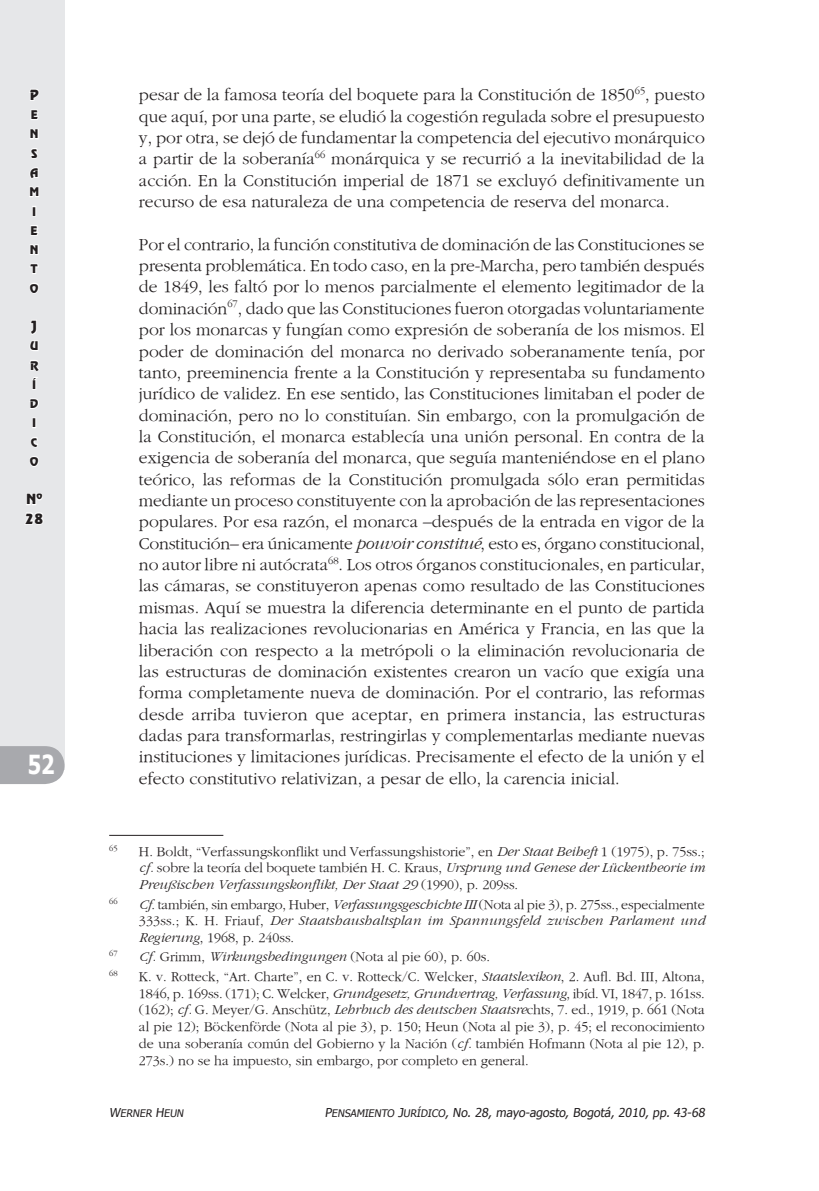
<style>
.page{position:relative;width:819px;height:1191px;background:#fff}
.page>*{position:absolute;margin:0;border:0;box-sizing:border-box;transform-origin:0 0}
.t1{font:700 26.25px "Tahoma";color:#fff;scale:.8 1}
.t2{font:17.5px/21.3px "Gourmand";color:#231f20;text-align:justify}
.t3{font:14px/16.8px "Gourmand";color:#231f20;text-align:justify}
.t4{font:14px/19.2px "Revue BT Regular SC850";color:#231f20}
.t5{font:12.25px "Tahoma";color:#231f20}
.t6{font:11.9px/19.2px "Revue BT Regular SC850";color:#231f20}
.t7{font:10.33px "Tahoma SC850";color:#231f20}
.t8{font:8.4px "Gourmand";color:#231f20}
.s1{font-style:italic}
.s2{font-size:12.25px}
.s3{font-family:"Tahoma SC850";font-size:10.33px}
.s4{font-family:"Tahoma SC850"}
</style>
<div class="page">
<div style="left:0;top:0;width:64px;height:769px;background:#e6e7e9"></div>
<div style="left:0;top:746px;width:64px;height:38px;background:#a8a9ad"></div>
<svg style="left:29px;top:89px;width:10px;height:12px"></svg>
<svg style="left:31px;top:109px;width:8px;height:11px"></svg>
<svg style="left:30px;top:129px;width:9px;height:10px"></svg>
<svg style="left:30px;top:148px;width:8px;height:11px"></svg>
<svg style="left:29px;top:167px;width:10px;height:30px"></svg>
<div style="left:32px;top:206px;width:4px;height:10px;border:2px solid #fff"></div>
<svg style="left:30px;top:225px;width:9px;height:11px"></svg>
<svg style="left:30px;top:244px;width:9px;height:11px"></svg>
<svg style="left:30px;top:264px;width:9px;height:10px"></svg>
<svg style="left:29px;top:283px;width:10px;height:11px"></svg>
<svg style="left:29px;top:320px;width:10px;height:31px"></svg>
<svg style="left:30px;top:360px;width:10px;height:30px"></svg>
<svg style="left:29px;top:398px;width:10px;height:11px"></svg>
<div style="left:32px;top:417px;width:4px;height:11px;border:2px solid #fff"></div>
<svg style="left:30px;top:437px;width:8px;height:11px"></svg>
<svg style="left:29px;top:456px;width:10px;height:11px"></svg>
<svg style="left:25px;top:493px;width:19px;height:32px"></svg>
<hr style="left:109px;top:835px;width:114px;height:1px;background:#231f20">
<p class="t4" style="left:30px;top:85px;width:11px">P</p>
<p class="t6" style="left:29px;top:105px;width:11px">E<br>N<br>S<br>A<br>M<br>I<br>E<br>N<br>T<br>O</p>
<p class="t4" style="left:31px;top:316px;width:7px">J</p>
<p class="t6" style="left:30px;top:336px;width:10px">U<br>R<br>Í<br>D<br>I<br>C<br>O</p>
<p class="t4" style="left:25px;top:489px;width:20px">Nº<br>28</p>
<h1 class="t1" style="left:28px;top:746px;width:35px">52</h1>
<p class="t2" style="left:139px;top:84px;width:567px">pesar de la famosa teoría del boquete para la Constitución de 1850<sup>65</sup>, puesto que aquí, por una parte, se eludió la cogestión regulada sobre el presupuesto y, por otra, se dejó de fundamentar la competencia del ejecutivo monárquico a partir de la soberanía<sup>66</sup> monárquica y se recurrió a la inevitabilidad de la acción. En la Constitución imperial de 1871 se excluyó definitivamente un recurso de esa naturaleza de una competencia de reserva del monarca.</p>
<p class="t2" style="left:139px;top:234px;width:567px">Por el contrario, la función constitutiva de dominación de las Constituciones se presenta problemática. En todo caso, en la pre-Marcha, pero también después de 1849, les faltó por lo menos parcialmente el elemento legitimador de la dominación<sup>67</sup>, dado que las Constituciones fueron otorgadas voluntariamente por los monarcas y fungían como expresión de soberanía de los mismos. El poder de dominación del monarca no derivado soberanamente tenía, por tanto, preeminencia frente a la Constitución y representaba su fundamento jurídico de validez. En ese sentido, las Constituciones limitaban el poder de dominación, pero no lo constituían. Sin embargo, con la promulgación de la Constitución, el monarca establecía una unión personal. En contra de la exigencia de soberanía del monarca, que seguía manteniéndose en el plano teórico, las reformas de la Constitución promulgada sólo eran permitidas mediante un proceso constituyente con la aprobación de las representaciones populares. Por esa razón, el monarca –después de la entrada en vigor de la Constitución– era únicamente <span class="s1">pouvoir constitué</span>, esto es, órgano constitucional, no autor libre ni autócrata<sup>68</sup>. Los otros órganos constitucionales, en particular, las cámaras, se constituyeron apenas como resultado de las Constituciones mismas. Aquí se muestra la diferencia determinante en el punto de partida hacia las realizaciones revolucionarias en América y Francia, en las que la liberación con respecto a la metrópoli o la eliminación revolucionaria de las estructuras de dominación existentes crearon un vacío que exigía una forma completamente nueva de dominación. Por el contrario, las reformas desde arriba tuvieron que aceptar, en primera instancia, las estructuras dadas para transformarlas, restringirlas y complementarlas mediante nuevas instituciones y limitaciones jurídicas. Precisamente el efecto de la unión y el efecto constitutivo relativizan, a pesar de ello, la carencia inicial.</p>
<p class="t8" style="left:109px;top:843px;width:10px">65</p>
<p class="t3" style="left:139px;top:843px;width:567px">H. Boldt, “Verfassungskonflikt und Verfassungshistorie”, en <span class="s1">Der Staat Beiheft</span> 1 (1975), p. 75ss.; <span class="s1">cf.</span> sobre la teoría del boquete también H. C. Kraus, <span class="s1">Ursprung und Genese der Lückentheorie im Preußischen Verfassungskonflikt, Der Staat 29</span> (1990), p. 209ss.</p>
<p class="t8" style="left:109px;top:896px;width:10px">66</p>
<p class="t3" style="left:139px;top:896px;width:567px"><span class="s1">Cf</span>. también, sin embargo, Huber, <span class="s1">Verfassungsgeschichte III</span> (Nota al pie 3), p. 275ss., especialmente 333ss.; K. H. Friauf, <span class="s1">Der Staatshaushaltsplan im Spannungsfeld zwischen Parlament und Regierung</span>, 1968, p. 240ss.</p>
<p class="t8" style="left:109px;top:949px;width:10px">67</p>
<p class="t3" style="left:139px;top:949px;width:352px"><span class="s1">Cf.</span> Grimm, <span class="s1">Wirkungsbedingungen</span> (Nota al pie 60), p. 60s.</p>
<p class="t8" style="left:109px;top:968px;width:10px">68</p>
<p class="t3" style="left:139px;top:968px;width:567px">K. v. Rotteck, “Art. Charte”, en C. v. Rotteck/C. Welcker, <span class="s1">Staatslexikon</span>, 2. Aufl. Bd. III, Altona, 1846, p. 169ss. (171); C. Welcker, <span class="s1">Grundgesetz, Grundvertrag, Verfassung</span>, ibíd. VI, 1847, p. 161ss. (162); <span class="s1">cf.</span> G. Meyer/G. Anschütz, <span class="s1">Lehrbuch des deutschen Staatsre</span>chts, 7. ed., 1919, p. 661 (Nota al pie 12); Böckenförde (Nota al pie 3), p. 150; Heun (Nota al pie 3), p. 45; el reconocimiento de una soberanía común del Gobierno y la Nación (<span class="s1">cf.</span> también Hofmann (Nota al pie 12), p.<br>273s.) no se ha impuesto, sin embargo, por completo en general.</p>
<p class="t7" style="left:109px;top:1105px;width:150px"><span class="s2">W</span>ERNER <span class="s2">H</span>EUN <span class="s2">P</span></p>
<p class="t5" style="left:331px;top:1103px;width:377px"><span class="s3">ENSAMI ENTO</span> <span class="s4">J</span><span class="s3">URÍDICO</span><span class="s4">,</span> No. 28, mayo-agosto, Bogotá, 2010, pp. 43-68</p>
</div>
